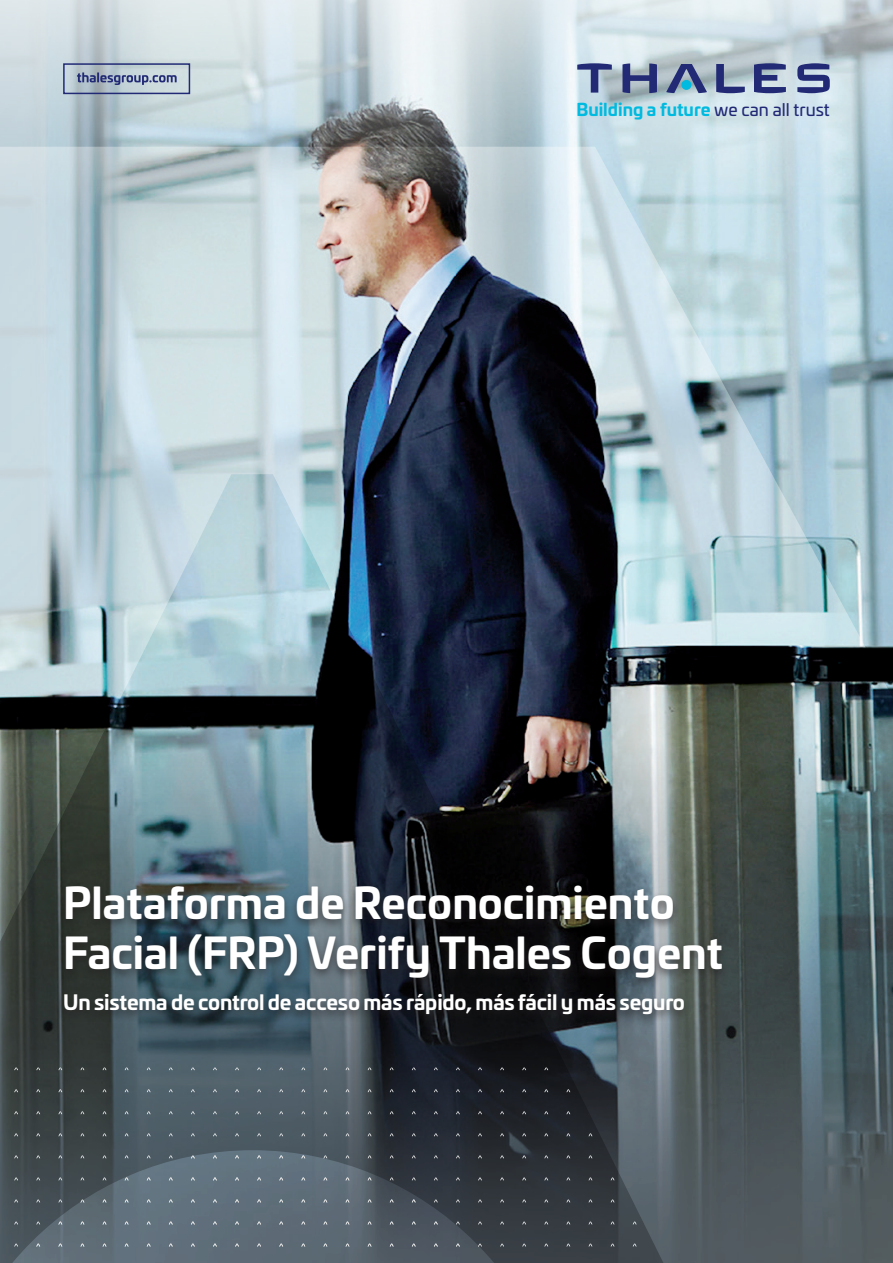
<style>
.page{position:relative;width:893px;height:1263px;background:#fff}
.page>*{position:absolute;margin:0;border:0;box-sizing:border-box;transform-origin:0 0}
.t1{font:700 42px/50.4px "Univia Pro";color:#fff}
.t2{font:700 20.25px "Univia Pro";letter-spacing:-.01em;color:#fff}
.t3{font:700 17.1px "Univia Pro";color:#00badf}
.s1{font-weight:400;color:#222a75}
</style>
<div class="page">
<svg style="left:0;top:0;width:893px;height:147px;background:#c7d5db"></svg>
<img style="left:0;top:147px;width:893px;height:1116px">
<svg style="left:77px;top:72px;width:100px;height:13px"></svg>
<div style="left:63px;top:63px;width:127px;height:31px;border:2px solid #222a75"></div>
<svg style="left:797px;top:63px;width:33px;height:30px"></svg>
<svg style="left:754px;top:63px;width:32px;height:30px"></svg>
<svg style="left:716px;top:64px;width:29px;height:29px"></svg>
<svg style="left:666px;top:64px;width:41px;height:29px"></svg>
<div style="left:681px;top:80px;width:10px;height:10px;background:#00badf;border-radius:50%"></div>
<svg style="left:622px;top:64px;width:35px;height:29px"></svg>
<svg style="left:577px;top:63px;width:35px;height:30px"></svg>
<div style="left:56px;top:882px;width:674px;height:145px;background:#231f20;opacity:.6"></div>
<p class="t3" style="left:576px;top:96px;width:255px">Building a future <span class="s1">we can all trust</span></p>
<p class="t1" style="left:63px;top:874px;width:661px">Plataforma de Reconocimiento<br>Facial (FRP) Verify Thales Cogent</p>
<p class="t2" style="left:63px;top:986px;width:623px">Un sistema de control de acceso más rápido, más fácil y más seguro</p>
</div>
